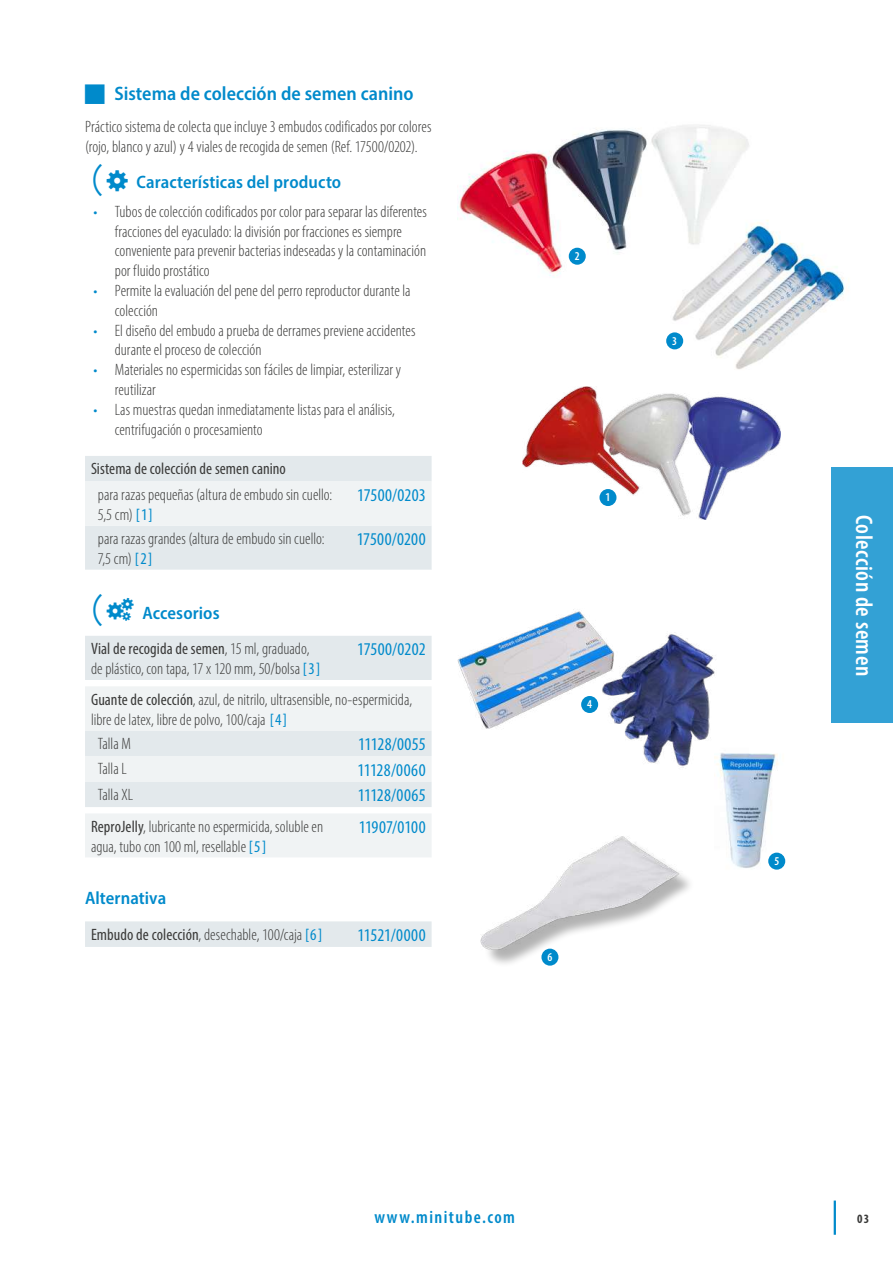
<style>
.page{position:relative;width:893px;height:1263px;background:#fff}
.page>*{position:absolute;margin:0;border:0;box-sizing:border-box;transform-origin:0 0}
.t1{font:600 condensed 24px "Myriad Pro";letter-spacing:.02em;color:#fff}
.t2{font:600 semi-condensed 19.5px "Myriad Pro";color:#008acb}
.t3{font:condensed 18px "Myriad Pro";letter-spacing:.005em;color:#008acb}
.t4{font:600 semi-condensed 18px "Myriad Pro";letter-spacing:.005em;color:#008acb}
.t5{font:600 condensed 18px "Myriad Pro";letter-spacing:.08em;color:#008acb}
.t6{font:300 condensed 16.5px/19.8px "Myriad Pro";color:#3b3b3a}
.t7{font:condensed 16.5px "Myriad Pro";letter-spacing:.005em;color:#3b3b3a}
.t8{font:700 condensed 12.75px "Myriad Pro";color:#3b3b3a}
.t9{font:600 condensed 12px "Myriad Pro";color:#fff}
.s1{font-family:"MS Gothic";font-weight:400;font-stretch:normal;font-size:36px}
.s2{color:#008acb}
.s3{font-weight:400;color:#008acb}
.s4{font-weight:400}
</style>
<div class="page">
<hr style="left:834px;top:1200px;width:2px;height:35px;background:#008acb">
<div style="left:831px;top:468px;width:62px;height:255px;background:#33a1d5"></div>
<img style="left:724px;top:753px;width:61px;height:117px">
<svg style="left:85px;top:456px;width:347px;height:491px;fill:#e3e9ec"></svg>
<svg style="left:85px;top:481px;width:347px;height:89px;fill:#f0f3f4"></svg>
<svg style="left:85px;top:570px;width:347px;height:309px"></svg>
<div style="left:768px;top:853px;width:17px;height:17px;background:#008acb;border-radius:50%"></div>
<img style="left:523px;top:386px;width:258px;height:133px">
<div style="left:599px;top:489px;width:17px;height:17px;background:#008acb;border-radius:50%"></div>
<img style="left:457px;top:125px;width:388px;height:245px">
<div style="left:569px;top:248px;width:17px;height:17px;background:#008acb;border-radius:50%"></div>
<img style="left:457px;top:609px;width:274px;height:177px">
<img style="left:480px;top:836px;width:210px;height:129px">
<div style="left:666px;top:332px;width:17px;height:17px;background:#008acb;border-radius:50%"></div>
<svg style="left:107px;top:597px;width:27px;height:24px"></svg>
<p class="t2" style="left:114px;top:81px;width:301px">Sistema de colección de semen canino</p>
<p class="t6" style="left:85px;top:117px;width:348px">Práctico sistema de colecta que incluye 3 embudos codificados por colores (rojo, blanco y azul) y 4 viales de recogida de semen (Ref. 17500/0202).</p>
<p class="t4" style="left:85px;top:171px;width:258px"><span class="s1">(</span> Características del producto</p>
<p class="t6" style="left:115px;top:201px;width:314px;text-indent:-21px"><span class="s2">•</span> Tubos de colección codificados por color para separar las diferentes fracciones del eyaculado: la división por fracciones es siempre conveniente para prevenir bacterias indeseadas y la contaminación por fluido prostático</p>
<p class="t6" style="left:115px;top:281px;width:297px;text-indent:-21px"><span class="s2">•</span> Permite la evaluación del pene del perro reproductor durante la colección</p>
<p class="t6" style="left:115px;top:320px;width:302px;text-indent:-21px"><span class="s2">•</span> El diseño del embudo a prueba de derrames previene accidentes durante el proceso de colección</p>
<p class="t6" style="left:115px;top:360px;width:288px;text-indent:-21px"><span class="s2">•</span> Materiales no espermicidas son fáciles de limpiar, esterilizar y reutilizar</p>
<p class="t6" style="left:115px;top:399px;width:282px;text-indent:-21px"><span class="s2">•</span> Las muestras quedan inmediatamente listas para el análisis, centrifugación o procesamiento</p>
<p class="t7" style="left:91px;top:459px;width:196px">Sistema de colección de semen canino</p>
<p class="t6" style="left:98px;top:484px;width:236px">para razas pequeñas (altura de embudo sin cuello:<br>5,5 cm) <span class="s3">[1]</span></p>
<p class="t3" style="left:357px;top:484px;width:70px">17500/0203</p>
<p class="t6" style="left:98px;top:529px;width:228px">para razas grandes (altura de embudo sin cuello:<br>7,5 cm) <span class="s3">[2]</span></p>
<p class="t3" style="left:357px;top:528px;width:70px">17500/0200</p>
<p class="t4" style="left:85px;top:601px;width:136px"><span class="s1">(</span> Accesorios</p>
<p class="t6" style="left:91px;top:639px;width:231px"><span class="s4">Vial de recogida de semen</span>, 15 ml, graduado, de plástico, con tapa, 17 x 120 mm, 50/bolsa <span class="s3">[3]</span></p>
<p class="t3" style="left:357px;top:638px;width:70px">17500/0202</p>
<p class="t6" style="left:91px;top:689px;width:323px"><span class="s4">Guante de colección</span>, azul, de nitrilo, ultrasensible, no-espermicida, libre de latex, libre de polvo, 100/caja <span class="s3">[4]</span></p>
<p class="t6" style="left:98px;top:733px;width:35px">Talla M</p>
<p class="t3" style="left:358px;top:733px;width:69px">11128/0055</p>
<p class="t6" style="left:98px;top:759px;width:31px">Talla L</p>
<p class="t3" style="left:357px;top:759px;width:70px">11128/0060</p>
<p class="t6" style="left:98px;top:784px;width:37px">Talla XL</p>
<p class="t3" style="left:358px;top:784px;width:69px">11128/0065</p>
<p class="t6" style="left:91px;top:816px;width:234px"><span class="s4">ReproJelly</span>, lubricante no espermicida, soluble en agua, tubo con 100 ml, resellable <span class="s3">[5]</span></p>
<p class="t3" style="left:359px;top:816px;width:68px">11907/0100</p>
<p class="t4" style="left:85px;top:887px;width:83px">Alternativa</p>
<p class="t6" style="left:91px;top:924px;width:233px"><span class="s4">Embudo de colección</span>, desechable, 100/caja <span class="s3">[6]</span></p>
<p class="t3" style="left:357px;top:924px;width:70px">11521/0000</p>
<p class="t9" style="left:575px;top:249px;width:6px">2</p>
<p class="t9" style="left:606px;top:490px;width:6px">1</p>
<p class="t9" style="left:672px;top:333px;width:6px">3</p>
<p class="t9" style="left:587px;top:697px;width:6px">4</p>
<p class="t9" style="left:548px;top:949px;width:6px">6</p>
<p class="t9" style="left:774px;top:853px;width:6px">5</p>
<h1 class="t1" style="left:879px;top:515px;width:163px;rotate:90deg">Colección de semen</h1>
<p class="t5" style="left:374px;top:1205px;width:142px">www.minitube.com</p>
<p class="t8" style="left:857px;top:1211px;width:13px">03</p>
</div>
